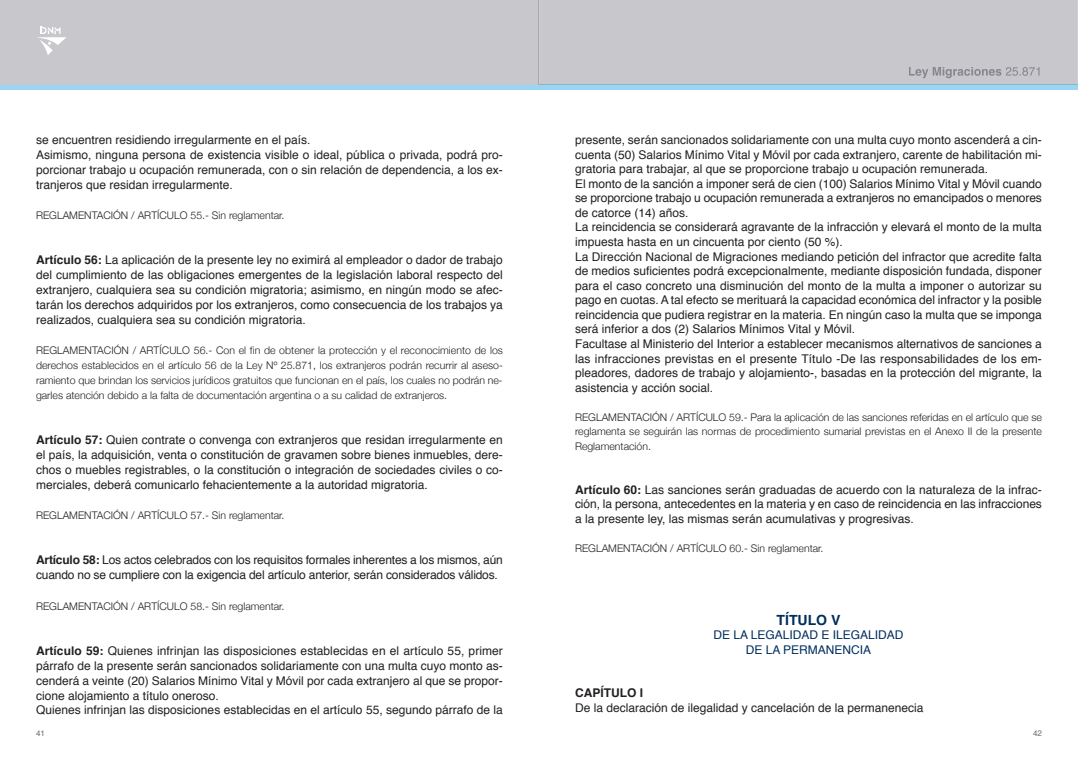
<style>
.page{position:relative;width:1078px;height:766px;background:#fff}
.page>*{position:absolute;margin:0;border:0;box-sizing:border-box;transform-origin:0 0}
.t1{font:700 14px "Helvetica";color:#002e5e}
.t2{font:12px/14.6px "Helvetica";color:#231f20}
.t3{font:12px/14.6px "Helvetica";color:#002e5e;text-align:center}
.t4{font:700 12px "Helvetica";color:#231f20}
.t5{font:300 10.5px/15px "Helvetica Neue";color:#231f20;text-align:justify}
.t6{font:8px "Helvetica";color:#696b73}
.s1{font-weight:700}
</style>
<div class="page">
<div style="left:1px;top:84px;width:538px;height:5px;background:#9ad5f4"></div>
<div style="left:0;top:0;width:538px;height:84px;background:#c7c7cc"></div>
<svg style="left:37px;top:27px;width:30px;height:28px"></svg>
<div style="left:538px;top:84px;width:539px;height:5px;background:#9ad5f4"></div>
<div style="left:539px;top:0;width:538px;height:84px;background:#c7c7cc"></div>
<svg style="left:908px;top:67px;width:64px;height:11px"></svg>
<svg style="left:1005px;top:67px;width:34px;height:9px"></svg>
<hr style="left:538px;top:0;width:1px;height:84px;background:#a7a8af">
<hr style="left:538px;top:84px;width:539px;height:1px;background:#8eb2c7">
<p class="t2" style="left:36px;top:133px;width:468px;line-height:15px">se encuentren residiendo irregularmente en el país.<br>Asimismo, ninguna persona de existencia visible o ideal, pública o privada, podrá pro&shy;porcionar trabajo u ocupación remunerada, con o sin relación de dependencia, a los ex&shy;tranjeros que residan irregularmente.</p>
<p class="t5" style="left:36px;top:208px;width:250px">REGLAMENTACIÓN / ARTÍCULO 55.- Sin reglamentar.</p>
<p class="t2" style="left:36px;top:253px;width:468px;line-height:15px;text-align:justify"><span class="s1">Artículo 56:</span> La aplicación de la presente ley no eximirá al empleador o dador de trabajo del cumplimiento de las obligaciones emergentes de la legislación laboral respecto del extranjero, cualquiera sea su condición migratoria; asimismo, en ningún modo se afec&shy;tarán los derechos adquiridos por los extranjeros, como consecuencia de los trabajos ya realizados, cualquiera sea su condición migratoria.</p>
<p class="t5" style="left:36px;top:343px;width:468px">REGLAMENTACIÓN / ARTÍCULO 56.- Con el fin de obtener la protección y el reconocimiento de los derechos establecidos en el artículo 56 de la Ley Nº 25.871, los extranjeros podrán recurrir al aseso&shy;ramiento que brindan los servicios jurídicos gratuitos que funcionan en el país, los cuales no podrán ne&shy;garles atención debido a la falta de documentación argentina o a su calidad de extranjeros.</p>
<p class="t2" style="left:36px;top:433px;width:468px;line-height:15px;text-align:justify"><span class="s1">Artículo 57:</span> Quien contrate o convenga con extranjeros que residan irregularmente en el país, la adquisición, venta o constitución de gravamen sobre bienes inmuebles, dere&shy;chos o muebles registrables, o la constitución o integración de sociedades civiles o co&shy;merciales, deberá comunicarlo fehacientemente a la autoridad migratoria.</p>
<p class="t5" style="left:36px;top:508px;width:250px">REGLAMENTACIÓN / ARTÍCULO 57.- Sin reglamentar.</p>
<p class="t2" style="left:36px;top:553px;width:468px;line-height:15px"><span class="s1">Artículo 58:</span> Los actos celebrados con los requisitos formales inherentes a los mismos, aún cuando no se cumpliere con la exigencia del artículo anterior, serán considerados válidos.</p>
<p class="t5" style="left:36px;top:598px;width:250px">REGLAMENTACIÓN / ARTÍCULO 58.- Sin reglamentar.</p>
<p class="t2" style="left:36px;top:643px;width:468px;line-height:14.9px"><span class="s1">Artículo 59:</span> Quienes infrinjan las disposiciones establecidas en el artículo 55, primer párrafo de la presente serán sancionados solidariamente con una multa cuyo monto as&shy;cenderá a veinte (20) Salarios Mínimo Vital y Móvil por cada extranjero al que se propor&shy;cione alojamiento a título oneroso.<br>Quienes infrinjan las disposiciones establecidas en el artículo 55, segundo párrafo de la</p>
<p class="t2" style="left:575px;top:133px;width:468px">presente, serán sancionados solidariamente con una multa cuyo monto ascenderá a cin&shy;cuenta (50) Salarios Mínimo Vital y Móvil por cada extranjero, carente de habilitación mi&shy;gratoria para trabajar, al que se proporcione trabajo u ocupación remunerada.<br>El monto de la sanción a imponer será de cien (100) Salarios Mínimo Vital y Móvil cuando se proporcione trabajo u ocupación remunerada a extranjeros no emancipados o menores de catorce (14) años.<br>La reincidencia se considerará agravante de la infracción y elevará el monto de la multa impuesta hasta en un cincuenta por ciento (50 %).<br>La Dirección Nacional de Migraciones mediando petición del infractor que acredite falta de medios suficientes podrá excepcionalmente, mediante disposición fundada, disponer para el caso concreto una disminución del monto de la multa a imponer o autorizar su pago en cuotas. A tal efecto se merituará la capacidad económica del infractor y la posible reincidencia que pudiera registrar en la materia. En ningún caso la multa que se imponga será inferior a dos (2) Salarios Mínimos Vital y Móvil.<br>Facultase al Ministerio del Interior a establecer mecanismos alternativos de sanciones a las infracciones previstas en el presente Título -De las responsabilidades de los em&shy;pleadores, dadores de trabajo y alojamiento-, basadas en la protección del migrante, la asistencia y acción social.</p>
<p class="t5" style="left:575px;top:409px;width:468px;line-height:14.5px">REGLAMENTACIÓN / ARTÍCULO 59.- Para la aplicación de las sanciones referidas en el artículo que se reglamenta se seguirán las normas de procedimiento sumarial previstas en el Anexo II de la presente Reglamentación.</p>
<p class="t2" style="left:575px;top:483px;width:468px;text-align:justify"><span class="s1">Artículo 60:</span> Las sanciones serán graduadas de acuerdo con la naturaleza de la infrac&shy;ción, la persona, antecedentes en la materia y en caso de reincidencia en las infracciones a la presente ley, las mismas serán acumulativas y progresivas.</p>
<p class="t5" style="left:575px;top:540px;width:250px">REGLAMENTACIÓN / ARTÍCULO 60.- Sin reglamentar.</p>
<p class="t1" style="left:776px;top:613px;width:65px">TÍTULO V</p>
<p class="t3" style="left:713px;top:628px;width:192px">DE LA LEGALIDAD E ILEGALIDAD<br>DE LA PERMANENCIA</p>
<p class="t4" style="left:575px;top:688px;width:70px">CAPÍTULO I</p>
<p class="t2" style="left:575px;top:701px;width:350px">De la declaración de ilegalidad y cancelación de la permanenecia</p>
<p class="t6" style="left:36px;top:729px;width:10px">41</p>
<p class="t6" style="left:1032px;top:729px;width:10px">42</p>
</div>
